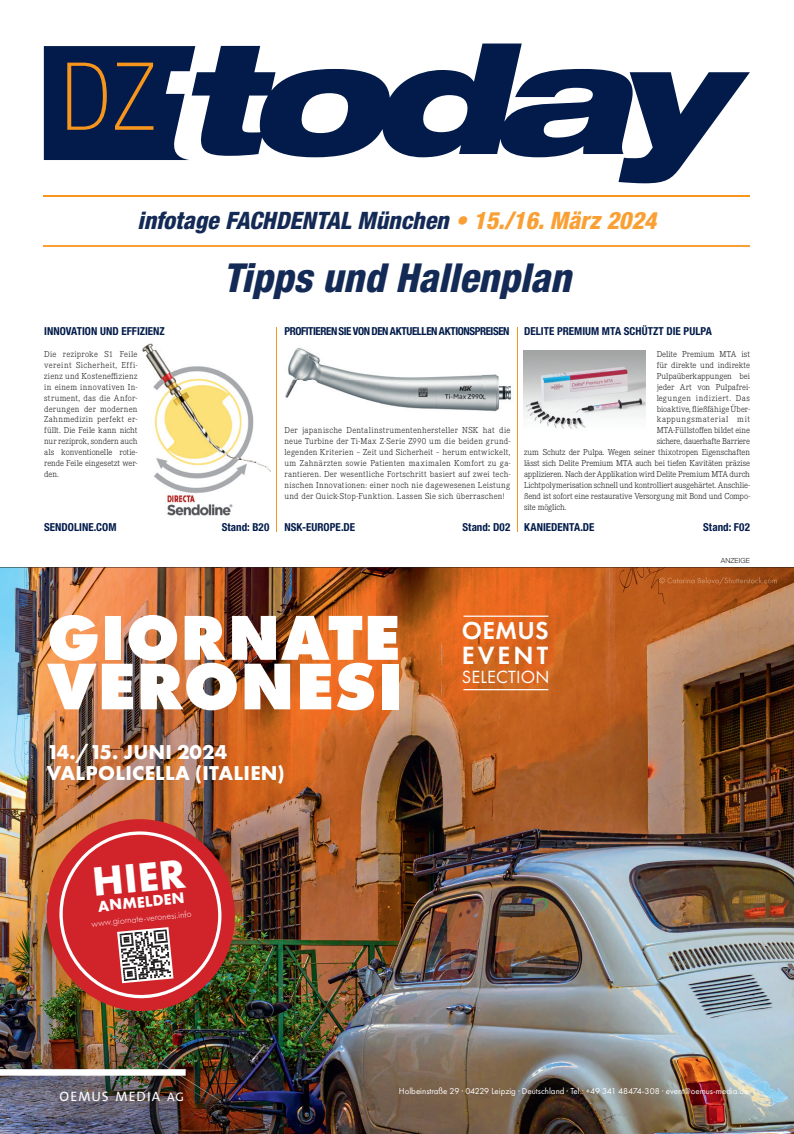
<style>
.page{position:relative;width:794px;height:1134px;background:#fff}
.page>*{position:absolute;margin:0;border:0;box-sizing:border-box;transform-origin:0 0}
.t1{font:100 condensed 94px "Helvetica Neue LT Std";color:#f7951d}
.t2{font:800 68.4px "Futura PT";letter-spacing:.01em;color:#fff}
.t3{font:800 65.8px "Futura PT";letter-spacing:.01em;color:#fff}
.t4{font:700 42.5px "Futura PT";color:#fff}
.t5{font:italic 800 condensed 40px "Helvetica Neue LT Std";color:#142a56}
.t6{font:600 25.9px "Futura PT";letter-spacing:.12em;color:#fff}
.t7{font:600 25.4px "Futura PT";letter-spacing:.01em;color:#fff}
.t8{font:italic 800 condensed 24px "Helvetica Neue LT Std";color:#142a56}
.t9{font:700 20.9px/20.9px "Futura PT";letter-spacing:.01em;color:#fff}
.t10{font:18.3px "Futura PT";letter-spacing:.01em;color:#fff}
.t11{font:700 16px "Futura PT";color:#fff}
.t12{font:13.7px "The Sans";letter-spacing:.075em;color:#fff}
.t13{font:700 condensed 11px "Helvetica Neue LT Std";color:#021b4a}
.t14{font:700 condensed 11px "Helvetica Neue LT Std";letter-spacing:-.035em;color:#021b4a}
.t15{font:300 9.7px "Futura PT";color:#fff}
.t16{font:300 9px/10.9px "Corporate E";letter-spacing:-.005em;color:#231f20;text-align:justify}
.t17{font:300 9px "Corporate E";letter-spacing:.06em;color:#231f20}
.t18{font:300 9px "Corporate E";letter-spacing:-.025em;color:#231f20}
.t19{font:8.9px "Futura PT";color:#fff}
.t20{font:300 7px "Helvetica Neue";letter-spacing:.015em;color:#231f20}
.s1{color:#f99f33}
.s2{font-size:12.4px}
</style>
<div class="page">
<img style="left:142px;top:343px;width:128px;height:173px">
<hr style="left:517px;top:327px;width:1px;height:204px;background:#f7951d">
<hr style="left:276px;top:327px;width:1px;height:204px;background:#f7951d">
<img style="left:285px;top:347px;width:227px;height:65px">
<img style="left:524px;top:351px;width:121px;height:78px">
<svg style="left:44px;top:46px;width:148px;height:114px;background:#152c57"></svg>
<svg style="left:192px;top:44px;width:558px;height:139px"></svg>
<hr style="left:44px;top:195px;width:706px;height:1px;background:#f7951d">
<hr style="left:44px;top:246px;width:706px;height:1px;background:#f99f33">
<img style="left:0;top:567px;width:794px;height:567px">
<h1 class="t1" style="left:62px;top:44px;width:95px">DZ</h1>
<h3 class="t8" style="left:137px;top:205px;width:520px">infotage FACHDENTAL München <span class="s1">• 15./16. März 2024</span></h3>
<h3 class="t5" style="left:223px;top:253px;width:349px">Tipps und Hallenplan</h3>
<p class="t13" style="left:44px;top:325px;width:122px">INNOVATION UND EFFIZIENZ</p>
<p class="t16" style="left:44px;top:348px;width:95px">Die reziproke S1 Feile vereint Sicherheit, Effi&shy;zienz und Kosteneffizienz in einem innovativen In&shy;strument, das die Anfor&shy;derungen der modernen Zahnmedizin perfekt er&shy;füllt. Die Feile kann nicht nur reziprok, sondern auch als konventionelle rotie&shy;rende Feile eingesetzt wer&shy;den.</p>
<p class="t13" style="left:44px;top:521px;width:74px">SENDOLINE.COM</p>
<p class="t13" style="left:222px;top:521px;width:49px">Stand: B20</p>
<p class="t14" style="left:284px;top:325px;width:226px">PROFITIEREN SIE VON DEN AKTUELLEN AKTIONSPREISEN</p>
<p class="t16" style="left:284px;top:425px;width:227px">Der japanische Dentalinstrumentenhersteller NSK hat die neue Turbine der Ti-Max Z-Serie Z990 um die beiden grund&shy;legenden Kriterien – Zeit und Sicherheit – herum entwickelt, um Zahnärzten sowie Patienten maximalen Komfort zu ga&shy;rantieren. Der wesentliche Fortschritt basiert auf zwei tech&shy;nischen Innovationen: einer noch nie dagewesenen Leistung und der Quick-Stop-Funktion. Lassen Sie sich überraschen!</p>
<p class="t13" style="left:284px;top:521px;width:72px">NSK-EUROPE.DE</p>
<p class="t13" style="left:462px;top:521px;width:49px">Stand: D02</p>
<p class="t13" style="left:524px;top:325px;width:189px">DELITE PREMIUM MTA SCHÜTZT DIE PULPA</p>
<p class="t16" style="left:656px;top:348px;width:95px">Delite Premium MTA ist</p>
<p class="t16" style="left:656px;top:359px;width:95px">für direkte und indirekte</p>
<p class="t16" style="left:656px;top:370px;width:95px">Pulpaüberkappungen bei</p>
<p class="t16" style="left:656px;top:381px;width:95px">jeder Art von Pulpafrei-</p>
<p class="t17" style="left:656px;top:392px;width:95px">legungen indiziert. Das</p>
<p class="t16" style="left:656px;top:403px;width:95px">bioaktive, fließfähige Über-</p>
<p class="t17" style="left:656px;top:414px;width:95px">kappungsmaterial mit</p>
<p class="t16" style="left:656px;top:425px;width:95px">MTA-Füllstoffen bildet eine</p>
<p class="t18" style="left:656px;top:436px;width:95px">sichere, dauerhafte Barriere</p>
<p class="t16" style="left:524px;top:446px;width:227px">zum Schutz der Pulpa. Wegen seiner thixotropen Eigenschaften</p>
<p class="t16" style="left:524px;top:457px;width:227px">lässt sich Delite Premium MTA auch bei tiefen Kavitäten präzise</p>
<p class="t16" style="left:524px;top:468px;width:227px">applizieren. Nach der Applikation wird Delite Premium MTA durch</p>
<p class="t16" style="left:524px;top:479px;width:227px">Lichtpolymerisation schnell und kontrolliert ausgehärtet. Anschlie-</p>
<p class="t16" style="left:524px;top:490px;width:227px">ßend ist sofort eine restaurative Versorgung mit Bond und Compo-</p>
<p class="t16" style="left:524px;top:501px;width:44px">site möglich.</p>
<p class="t13" style="left:524px;top:521px;width:72px">KANIEDENTA.DE</p>
<p class="t13" style="left:703px;top:521px;width:48px">Stand: F02</p>
<p class="t20" style="left:721px;top:555px;width:31px">ANZEIGE</p>
<h3 class="t3" style="left:47px;top:596px;width:355px">GIORNATE</h3>
<h2 class="t2" style="left:47px;top:643px;width:357px">VERONESI</h2>
<h3 class="t9" style="left:47px;top:741px;width:240px">14./15. JUNI 2024<br>VALPOLICELLA (ITALIEN)</h3>
<h3 class="t4" style="left:90px;top:854px;width:95px;rotate:-5deg">HIER</h3>
<h3 class="t11" style="left:97px;top:896px;width:88px;rotate:-6deg">ANMELDEN</h3>
<p class="t15" style="left:91px;top:918px;width:102px;rotate:-6deg">www.giornate-veronesi.info</p>
<h3 class="t7" style="left:462px;top:615px;width:88px">OEMUS</h3>
<h3 class="t6" style="left:462px;top:639px;width:88px">EVENT</h3>
<h3 class="t10" style="left:462px;top:666px;width:89px">SELECTION</h3>
<h3 class="t12" style="left:60px;top:1085px;width:126px">OEMUS MEDIA <span class="s2">AG</span></h3>
<p class="t19" style="left:399px;top:1086px;width:351px">Holbeinstraße 29 · 04229 Leipzig · Deutschland · Tel.: +49 341 48474-308 · event@oemus-media.de</p>
</div>
